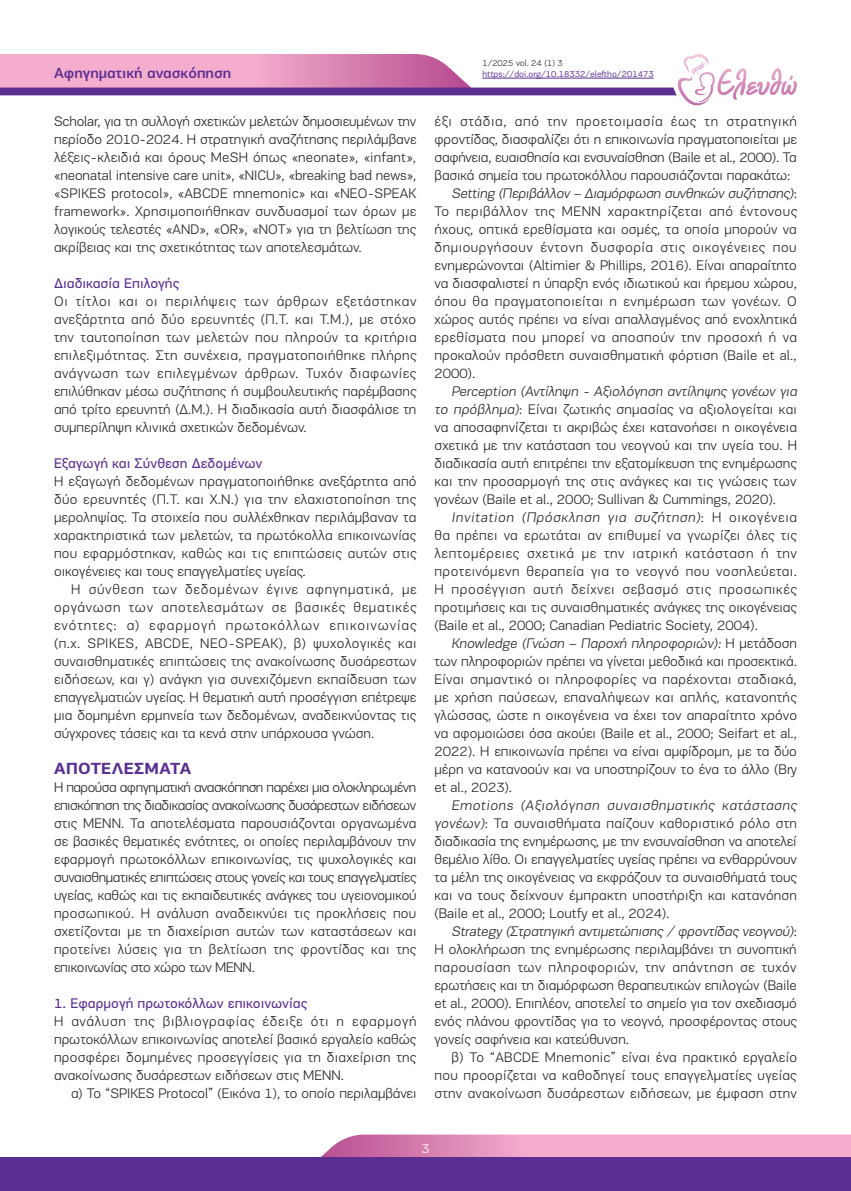
<style>
.page{position:relative;width:851px;height:1191px;background:#fff}
.page>*{position:absolute;margin:0;border:0;box-sizing:border-box;transform-origin:0 0}
.t1{font:700 16.5px "PF Encore Sans Pro";letter-spacing:.02em;color:#5b2e91}
.t2{font:500 15px "PF Encore Sans Pro";color:#5b2e91}
.t3{font:300 14.25px/18px "PF Encore Sans Pro";color:#231f20;text-align:justify}
.t4{font:300 14.25px "PF Encore Sans Pro";letter-spacing:.02em;color:#231f20}
.t5{font:300 14.25px "PF Encore Sans Pro";letter-spacing:.025em;color:#231f20}
.t6{font:300 14.25px "PF Encore Sans Pro";letter-spacing:.035em;color:#231f20}
.t7{font:300 14.25px "PF Encore Sans Pro";letter-spacing:.045em;color:#231f20}
.t8{font:300 14.25px "PF Encore Sans Pro";letter-spacing:.03em;color:#231f20}
.t9{font:14.25px "PF Encore Sans Pro";color:#5b2e91}
.t10{font:300 14.25px "PF Encore Sans Pro";letter-spacing:.04em;color:#231f20}
.t11{font:300 13.5px "PF Encore Sans Pro";color:#fff}
.t12{font:9px "PF Encore Sans Pro";color:#5b2e91}
.t13{font:300 9px "PF Encore Sans Pro";color:#231f20}
</style>
<div class="page">
<svg style="left:321px;top:1134px;width:529px;height:23px;background:#eba1c6"></svg>
<div style="left:0;top:1157px;width:850px;height:34px;background:#5b2e91"></div>
<svg style="left:0;top:54px;width:796px;height:52px"></svg>
<p class="t13" style="left:482px;top:58px;width:82px">1/2025 vol. 24 (1) 3</p>
<p class="t2" style="left:54px;top:64px;width:179px">Αφηγηματική ανασκόπηση</p>
<p class="t12" style="left:482px;top:69px;width:173px">https://doi.org/10.18332/eleftho/201473</p>
<p class="t3" style="left:54px;top:112px;width:364px">Scholar, για τη συλλογή σχετικών μελετών δημοσιευμένων την περίοδο 2010-2024. Η στρατηγική αναζήτησης περιλάμβανε λέξεις-κλειδιά και όρους MeSH όπως «neonate», «infant», «neonatal intensive care unit», «NICU», «breaking bad news», «SPIKES protocol», «ABCDE mnemonic» και «NEO-SPEAK framework». Χρησιμοποιήθηκαν συνδυασμοί των όρων με λογικούς τελεστές «AND», «OR», «NOT» για τη βελτίωση της ακρίβειας και της σχετικότητας των αποτελεσμάτων.</p>
<p class="t9" style="left:54px;top:275px;width:127px">Διαδικασία Επιλογής</p>
<p class="t3" style="left:54px;top:292px;width:364px">Οι τίτλοι και οι περιλήψεις των άρθρων εξετάστηκαν ανεξάρτητα από δύο ερευνητές (Π.Τ. και Τ.Μ.), με στόχο την ταυτοποίηση των μελετών που πληρούν τα κριτήρια επιλεξιμότητας. Στη συνέχεια, πραγματοποιήθηκε πλήρης ανάγνωση των επιλεγμένων άρθρων. Τυχόν διαφωνίες επιλύθηκαν μέσω συζήτησης ή συμβουλευτικής παρέμβασης από τρίτο ερευνητή (Δ.Μ.). Η διαδικασία αυτή διασφάλισε τη συμπερίληψη κλινικά σχετικών δεδομένων.</p>
<p class="t9" style="left:54px;top:455px;width:210px">Εξαγωγή και Σύνθεση Δεδομένων</p>
<p class="t3" style="left:54px;top:472px;width:364px">Η εξαγωγή δεδομένων πραγματοποιήθηκε ανεξάρτητα από δύο ερευνητές (Π.Τ. και Χ.Ν.) για την ελαχιστοποίηση της μεροληψίας. Τα στοιχεία που συλλέχθηκαν περιλάμβαναν τα χαρακτηριστικά των μελετών, τα πρωτόκολλα επικοινωνίας που εφαρμόστηκαν, καθώς και τις επιπτώσεις αυτών στις οικογένειες και τους επαγγελματίες υγείας.</p>
<p class="t3" style="left:54px;top:580px;width:364px;text-indent:17px">Η σύνθεση των δεδομένων έγινε αφηγηματικά, με οργάνωση των αποτελεσμάτων σε βασικές θεματικές ενότητες: α) εφαρμογή πρωτοκόλλων επικοινωνίας (π.χ. SPIKES, ABCDE, NEO-SPEAK), β) ψυχολογικές και συναισθηματικές επιπτώσεις της ανακοίνωσης δυσάρεστων ειδήσεων, και γ) ανάγκη για συνεχιζόμενη εκπαίδευση των επαγγελματιών υγείας. Η θεματική αυτή προσέγγιση επέτρεψε μια δομημένη ερμηνεία των δεδομένων, αναδεικνύοντας τις σύγχρονες τάσεις και τα κενά στην υπάρχουσα γνώση.</p>
<p class="t1" style="left:54px;top:758px;width:139px">ΑΠΟΤΕΛΕΣΜΑΤΑ</p>
<p class="t3" style="left:54px;top:778px;width:364px">Η παρούσα αφηγηματική ανασκόπηση παρέχει μια ολοκληρωμένη επισκόπηση της διαδικασίας ανακοίνωσης δυσάρεστων ειδήσεων στις ΜΕΝΝ. Τα αποτελέσματα παρουσιάζονται οργανωμένα σε βασικές θεματικές ενότητες, οι οποίες περιλαμβάνουν την εφαρμογή πρωτοκόλλων επικοινωνίας, τις ψυχολογικές και συναισθηματικές επιπτώσεις στους γονείς και τους επαγγελματίες υγείας, καθώς και τις εκπαιδευτικές ανάγκες του υγειονομικού προσωπικού. Η ανάλυση αναδεικνύει τις προκλήσεις που σχετίζονται με τη διαχείριση αυτών των καταστάσεων και προτείνει λύσεις για τη βελτίωση της φροντίδας και της επικοινωνίας στο χώρο των ΜΕΝΝ.</p>
<p class="t9" style="left:54px;top:995px;width:255px">1. Εφαρμογή πρωτοκόλλων επικοινωνίας</p>
<p class="t3" style="left:54px;top:1012px;width:364px">Η ανάλυση της βιβλιογραφίας έδειξε ότι η εφαρμογή πρωτοκόλλων επικοινωνίας αποτελεί βασικό εργαλείο καθώς προσφέρει δομημένες προσεγγίσεις για τη διαχείριση της ανακοίνωσης δυσάρεστων ειδήσεων στις ΜΕΝΝ.</p>
<p class="t3" style="left:71px;top:1084px;width:347px">α) Το “SPIKES Protocol” (Εικόνα 1), το οποίο περιλαμβάνει</p>
<p class="t7" style="left:434px;top:113px;width:364px">έξι στάδια, από την προετοιμασία έως τη στρατηγική</p>
<p class="t3" style="left:434px;top:130px;width:364px">φροντίδας, διασφαλίζει ότι η επικοινωνία πραγματοποιείται με</p>
<p class="t3" style="left:434px;top:148px;width:364px">σαφήνεια, ευαισθησία και ενσυναίσθηση (Baile et al., 2000). Τα</p>
<p class="t3" style="left:434px;top:166px;width:357px">βασικά σημεία του πρωτοκόλλου παρουσιάζονται παρακάτω:</p>
<p class="t3" style="left:451px;top:184px;width:347px">Setting (Περιβάλλον – Διαμόρφωση συνθηκών συζήτησης):</p>
<p class="t6" style="left:434px;top:203px;width:364px">Το περιβάλλον της ΜΕΝΝ χαρακτηρίζεται από έντονους</p>
<p class="t3" style="left:434px;top:220px;width:364px">ήχους, οπτικά ερεθίσματα και οσμές, τα οποία μπορούν να</p>
<p class="t10" style="left:434px;top:239px;width:363px">δημιουργήσουν έντονη δυσφορία στις οικογένειες που</p>
<p class="t3" style="left:434px;top:256px;width:364px">ενημερώνονται (Altimier &amp; Phillips, 2016). Είναι απαραίτητο</p>
<p class="t3" style="left:434px;top:274px;width:364px">να διασφαλιστεί η ύπαρξη ενός ιδιωτικού και ήρεμου χώρου,</p>
<p class="t8" style="left:434px;top:293px;width:364px">όπου θα πραγματοποιείται η ενημέρωση των γονέων. Ο</p>
<p class="t3" style="left:434px;top:310px;width:364px">χώρος αυτός πρέπει να είναι απαλλαγμένος από ενοχλητικά</p>
<p class="t8" style="left:434px;top:329px;width:364px">ερεθίσματα που μπορεί να αποσπούν την προσοχή ή να</p>
<p class="t3" style="left:434px;top:346px;width:364px">προκαλούν πρόσθετη συναισθηματική φόρτιση (Baile et al.,</p>
<p class="t3" style="left:434px;top:364px;width:42px">2000).</p>
<p class="t3" style="left:451px;top:382px;width:349px">Perception (Αντίληψη - Αξιολόγηση αντίληψης γονέων για</p>
<p class="t4" style="left:434px;top:401px;width:364px">το πρόβλημα): Είναι ζωτικής σημασίας να αξιολογείται και</p>
<p class="t3" style="left:434px;top:418px;width:364px">να αποσαφηνίζεται τι ακριβώς έχει κατανοήσει η οικογένεια</p>
<p class="t3" style="left:434px;top:436px;width:364px">σχετικά με την κατάσταση του νεογνού και την υγεία του. Η</p>
<p class="t3" style="left:434px;top:454px;width:364px">διαδικασία αυτή επιτρέπει την εξατομίκευση της ενημέρωσης</p>
<p class="t3" style="left:434px;top:472px;width:364px">και την προσαρμογή της στις ανάγκες και τις γνώσεις των</p>
<p class="t3" style="left:434px;top:490px;width:343px">γονέων (Baile et al., 2000; Sullivan &amp; Cummings, 2020).</p>
<p class="t3" style="left:451px;top:508px;width:347px">Invitation (Πρόσκληση για συζήτηση): Η ο ι κ ο γ ένε ι α</p>
<p class="t5" style="left:434px;top:527px;width:364px">θα πρέπει να ερωτάται αν επιθυμεί να γνωρίζει όλες τις</p>
<p class="t7" style="left:434px;top:545px;width:364px">λεπτομέρειες σχετικά με την ιατρική κατάσταση ή την</p>
<p class="t6" style="left:434px;top:563px;width:364px">προτεινόμενη θεραπεία για το νεογνό που νοσηλεύεται.</p>
<p class="t7" style="left:434px;top:581px;width:364px">Η προσέγγιση αυτή δείχνει σεβασμό στις προσωπικές</p>
<p class="t3" style="left:434px;top:598px;width:364px">προτιμήσεις και τις συναισθηματικές ανάγκες της οικογένειας</p>
<p class="t3" style="left:434px;top:616px;width:325px">(Baile et al., 2000; Canadian Pediatric Society, 2004).</p>
<p class="t3" style="left:451px;top:634px;width:347px">Knowledge (Γνώση – Παροχή πληροφοριών): Η μ ετ ά δ ο σ η</p>
<p class="t3" style="left:434px;top:652px;width:364px">των πληροφοριών πρέπει να γίνεται μεθοδικά και προσεκτικά.</p>
<p class="t5" style="left:434px;top:671px;width:364px">Είναι σημαντικό οι πληροφορίες να παρέχονται σταδιακά,</p>
<p class="t5" style="left:434px;top:689px;width:364px">με χρήση παύσεων, επαναλήψεων και απλής, κατανοητής</p>
<p class="t3" style="left:434px;top:706px;width:364px">γλώσσας, ώστε η οικογένεια να έχει τον απαραίτητο χρόνο</p>
<p class="t3" style="left:434px;top:724px;width:364px">να αφομοιώσει όσα ακούει (Baile et al., 2000; Seifart et al.,</p>
<p class="t3" style="left:434px;top:742px;width:364px">2022). Η επικοινωνία πρέπει να είναι αμφίδρομη, με τα δύο</p>
<p class="t3" style="left:434px;top:760px;width:364px">μέρη να κατανοούν και να υποστηρίζουν το ένα το άλλο (Bry</p>
<p class="t3" style="left:434px;top:778px;width:79px">et al., 2023).</p>
<p class="t3" style="left:451px;top:796px;width:349px">Emotions (Αξιολόγηση συναισθηματικής κατάστασης</p>
<p class="t4" style="left:434px;top:815px;width:364px">γονέων): Τα συναισθήματα παίζουν καθοριστικό ρόλο στη</p>
<p class="t3" style="left:434px;top:832px;width:363px">διαδικασία της ενημέρωσης, με την ενσυναίσθηση να αποτελεί</p>
<p class="t3" style="left:434px;top:850px;width:364px">θεμέλιο λίθο. Οι επαγγελματίες υγείας πρέπει να ενθαρρύνουν</p>
<p class="t3" style="left:434px;top:868px;width:364px">τα μέλη της οικογένειας να εκφράζουν τα συναισθήματά τους</p>
<p class="t3" style="left:434px;top:886px;width:364px">και να τους δείχνουν έμπρακτη υποστήριξη και κατανόηση</p>
<p class="t3" style="left:434px;top:904px;width:236px">(Baile et al., 2000; Loutfy et al., 2024).</p>
<p class="t3" style="left:451px;top:922px;width:347px">Strategy (Στρατηγική αντιμετώπισης / φροντίδας νεογνού):</p>
<p class="t3" style="left:434px;top:940px;width:364px">Η ολοκλήρωση της ενημέρωσης περιλαμβάνει τη συνοπτική</p>
<p class="t6" style="left:434px;top:959px;width:364px">παρουσίαση των πληροφοριών, την απάντηση σε τυχόν</p>
<p class="t3" style="left:434px;top:976px;width:364px">ερωτήσεις και τη διαμόρφωση θεραπευτικών επιλογών (Baile</p>
<p class="t3" style="left:434px;top:994px;width:364px">et al., 2000). Επιπλέον, αποτελεί το σημείο για τον σχεδιασμό</p>
<p class="t3" style="left:434px;top:1012px;width:364px">ενός πλάνου φροντίδας για το νεογνό, προσφέροντας στους</p>
<p class="t3" style="left:434px;top:1030px;width:196px">γονείς σαφήνεια και κατεύθυνση.</p>
<p class="t4" style="left:451px;top:1049px;width:347px">β) Το “ABCDE Mnemonic” είναι ένα πρακτικό εργαλείο</p>
<p class="t4" style="left:434px;top:1067px;width:363px">που προορίζεται να καθοδηγεί τους επαγγελματίες υγείας</p>
<p class="t4" style="left:434px;top:1085px;width:364px">στην ανακοίνωση δυσάρεστων ειδήσεων, με έμφαση στην</p>
<p class="t11" style="left:421px;top:1141px;width:9px">3</p>
</div>
